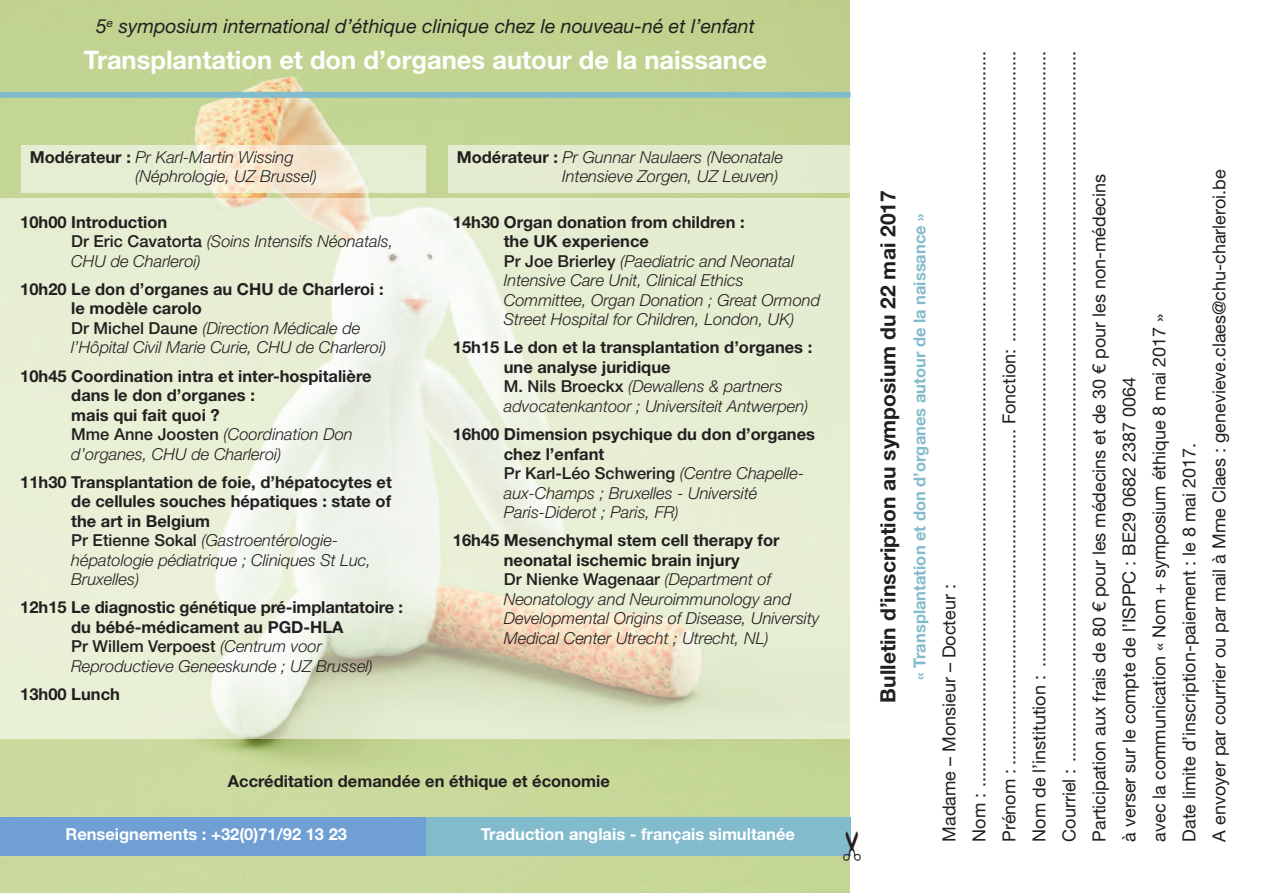
<style>
.page{position:relative;width:1263px;height:893px;background:#fff}
.page>*{position:absolute;margin:0;border:0;box-sizing:border-box;transform-origin:0 0}
.t1{font:700 25.5px "Helvetica Neue LT Std";color:#fff}
.t2{font:700 21px "Helvetica Neue LT Std";color:#231f20}
.t3{font:italic 19.5px "Helvetica Neue LT Std";color:#231f20}
.t4{font:18px/30px "Helvetica Neue LT Std";color:#231f20}
.t5{font:italic 300 16.5px/19.5px "Helvetica Neue LT Std";color:#231f20}
.t6{font:700 16.5px/19.5px "Helvetica Neue LT Std";color:#231f20}
.t7{font:700 16.5px "Helvetica Neue LT Std";color:#fff}
.t8{font:700 16.5px "Helvetica Neue LT Std";color:#82bbcc}
.s1{font-weight:700;font-style:normal}
.s2{font-weight:500;font-style:normal}
.s3{font-weight:500}
.s4{font-weight:300;font-style:italic}
</style>
<div class="page">
<img style="left:0;top:0;width:849px;height:893px">
<img style="left:0;top:198px;width:849px;height:541px">
<div style="left:0;top:92px;width:850px;height:6px;background:#82bbcc"></div>
<img style="left:21px;top:146px;width:404px;height:46px">
<div style="left:425px;top:818px;width:425px;height:38px;background:#82bbcc"></div>
<div style="left:0;top:818px;width:425px;height:38px;background:#6f9fd3"></div>
<div style="left:448px;top:146px;width:401px;height:46px;background:#e4ebcf"></div>
<svg style="left:843px;top:832px;width:8px;height:29px"></svg>
<p class="t3" style="left:96px;top:19px;width:660px">5<sup>e</sup> symposium international d’éthique clinique chez le nouveau-né et l’enfant</p>
<h1 class="t1" style="left:84px;top:51px;width:685px">Transplantation et don d’organes autour de la naissance</h1>
<p class="t5" style="left:135px;top:149px;width:183px;text-indent:-105px"><span class="s1">Modérateur :</span> Pr Karl-Martin Wissing (Néphrologie, UZ Brussel)</p>
<p class="t5" style="left:71px;top:214px;width:324px;text-indent:-51px"><span class="s1">10h00 Introduction<br></span><span class="s2">Dr Eric Cavatorta</span> (Soins Intensifs Néonatals,<br>CHU de Charleroi)</p>
<p class="t5" style="left:71px;top:281px;width:317px;text-indent:-51px"><span class="s1">10h20 Le don d’organes au CHU de Charleroi : le modèle carolo<br></span><span class="s2">Dr Michel Daune</span> (Direction Médicale de l’Hôpital Civil Marie Curie, CHU de Charleroi)</p>
<p class="t6" style="left:71px;top:367px;width:302px;text-indent:-51px">10h45 Coordination intra et inter-hospitalière dans le don d’organes :<br>mais qui fait quoi ?<br><span class="s3">Mme Anne Joosten</span> <span class="s4">(Coordination Don d’organes, CHU de Charleroi)</span></p>
<p class="t6" style="left:71px;top:473px;width:322px;text-indent:-51px">11h30 Transplantation de foie, d’hépatocytes et de cellules souches hépatiques : state of the art in Belgium<br><span class="s3">Pr Etienne Sokal</span> <span class="s4">(Gastroentérologie&shy;hépatologie pédiatrique ; Cliniques St Luc, Bruxelles)</span></p>
<p class="t6" style="left:71px;top:599px;width:333px;text-indent:-51px">12h15 Le diagnostic génétique pré-implantatoire : du bébé-médicament au PGD-HLA<br><span class="s3">Pr Willem Verpoest</span> <span class="s4">(Centrum voor Reproductieve Geneeskunde ; UZ Brussel)</span></p>
<p class="t6" style="left:20px;top:685px;width:101px">13h00 Lunch</p>
<p class="t5" style="left:457px;top:149px;width:328px;text-align:right"><span class="s1">Modérateur :</span> Pr Gunnar Naulaers (Neonatale<br>Intensieve Zorgen, UZ Leuven)</p>
<p class="t5" style="left:504px;top:214px;width:318px;text-indent:-51px"><span class="s1">14h30 Organ donation from children :<br>the UK experience<br></span><span class="s2">Pr Joe Brierley</span> (Paediatric and Neonatal Intensive Care Unit, Clinical Ethics Committee, Organ Donation ; Great Ormond Street Hospital for Children, London, UK)</p>
<p class="t6" style="left:504px;top:339px;width:310px;text-indent:-51px">15h15 Le don et la transplantation d’organes : une analyse juridique<br><span class="s3">M. Nils Broeckx</span> <span class="s4">(Dewallens &amp; partners advocatenkantoor ; Universiteit Antwerpen)</span></p>
<p class="t5" style="left:504px;top:426px;width:313px;text-indent:-51px"><span class="s1">16h00 Dimension psychique du don d’organes chez l’enfant<br></span><span class="s2">Pr Karl-Léo Schwering</span> (Centre Chapelle&shy;aux-Champs ; Bruxelles - Université<br>Paris-Diderot ; Paris, FR)</p>
<p class="t5" style="left:504px;top:532px;width:317px;text-indent:-51px"><span class="s1">16h45 Mesenchymal stem cell therapy for neonatal ischemic brain injury<br></span><span class="s2">Dr Nienke Wagenaar</span> (Department of Neonatology and Neuroimmunology and Developmental Origins of Disease, University Medical Center Utrecht ; Utrecht, NL)</p>
<p class="t6" style="left:228px;top:773px;width:383px">Accréditation demandée en éthique et économie</p>
<p class="t7" style="left:65px;top:828px;width:283px">Renseignements : +32(0)71/92 13 23</p>
<p class="t7" style="left:481px;top:828px;width:316px">Traduction anglais - français simultanée</p>
<p class="t2" style="left:880px;top:702px;width:514px;rotate:-90deg">Bulletin d’inscription au symposium du 22 mai 2017</p>
<p class="t8" style="left:914px;top:679px;width:467px;rotate:-90deg">« Transplantation et don d’organes autour de la naissance »</p>
<p class="t4" style="left:936px;top:842px;width:792px;rotate:-90deg">Madame – Monsieur – Docteur :<br>Nom : ...................................................................................................................................................<br>Prénom : ................................................................... Fonction: ..........................................................<br>Nom de l’institution : ...........................................................................................................................<br>Courriel : ..............................................................................................................................................<br>Participation aux frais de 80 € pour les médecins et de 30 € pour les non-médecins<br>à verser sur le compte de l’ISPPC : BE29 0682 2387 0064<br>avec la communication « Nom + symposium éthique 8 mai 2017 »<br>Date limite d’inscription-paiement : le 8 mai 2017.<br>A envoyer par courrier ou par mail à Mme Claes : genevieve.claes@chu-charleroi.be</p>
</div>
